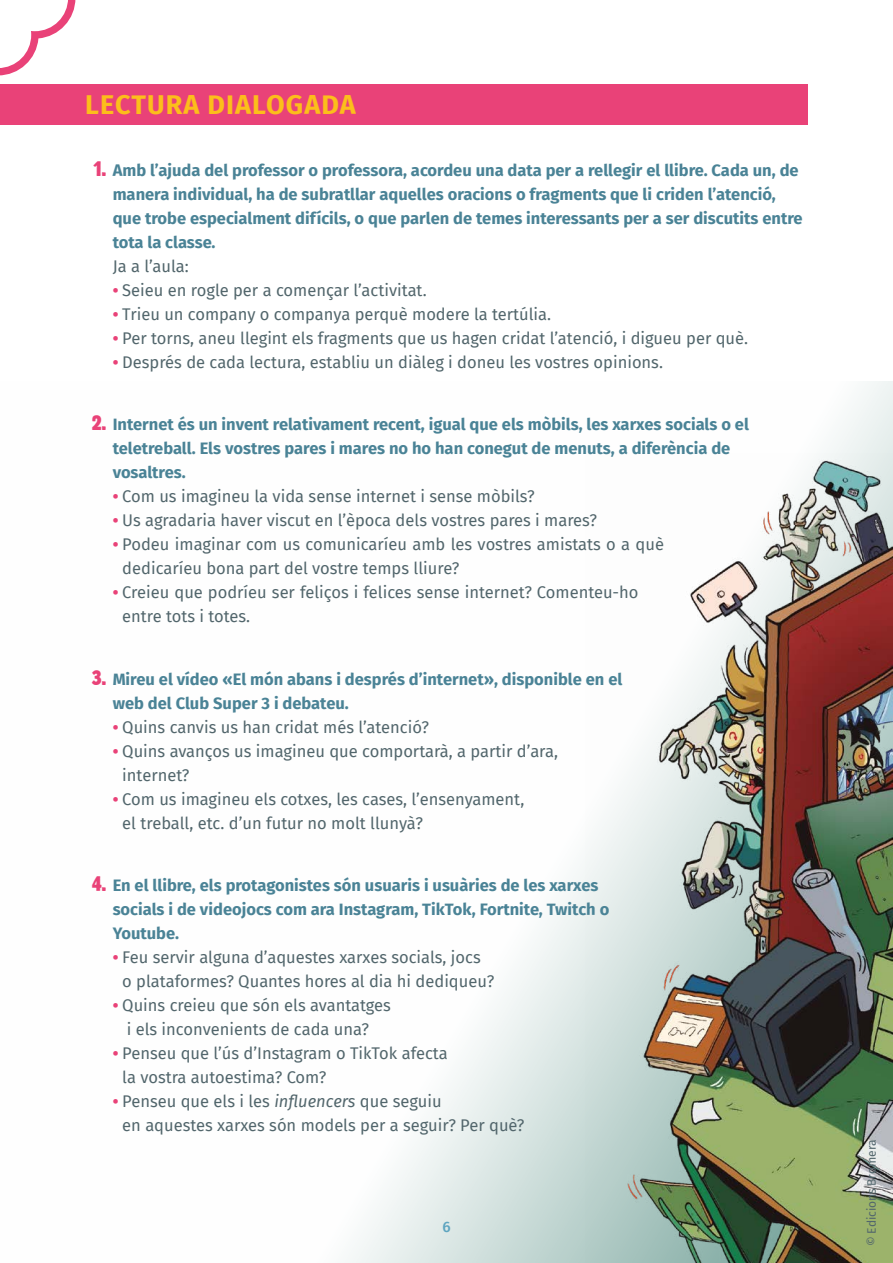
<style>
.page{position:relative;width:893px;height:1263px;background:#fff}
.page>*{position:absolute;margin:0;border:0;box-sizing:border-box;transform-origin:0 0}
.Títol_1{font:700 27px "Fira Sans";letter-spacing:.04em;color:#fcbe1b}
.Text_activitats{font:16.5px/24px "Fira Sans";color:#52666c}
.t1{font:700 16.5px/24px "Fira Sans";color:#4a8396}
.t2{font:500 15px "Fira Sans";color:#5ea5c0}
.t3{font:12px "Fira Sans";letter-spacing:-.005em;color:#52666c}
.s1{font-family:"Block Berthold";font-weight:400;font-stretch:condensed;font-size:21px;color:#e94278}
.s2{font-weight:700;color:#e94278}
.s3{font-style:italic}
</style>
<div class="page">
<svg style="left:348px;top:381px;width:545px;height:882px"></svg>
<img style="left:585px;top:454px;width:308px;height:809px">
<svg style="left:0;top:0;width:75px;height:75px"></svg>
<div style="left:0;top:84px;width:808px;height:41px;background:#e94278"></div>
<p class="Títol_1" style="left:85px;top:82px;width:272px">LECTURA DIALOGADA</p>
<p class="t1" style="left:113px;top:157px;width:691px;text-indent:-20px"><span class="s1">1.</span> Amb l’ajuda del professor o professora, acordeu una data per a rellegir el llibre. Cada un, de manera individual, ha de subratllar aquelles oracions o fragments que li criden l’atenció, que trobe especialment difícils, o que parlen de temes interessants per a ser discutits entre tota la classe.</p>
<p class="Text_activitats" style="left:113px;top:254px;width:78px">Ja a l’aula:</p>
<p class="Text_activitats" style="left:113px;top:278px;width:315px"><span class="s2">•</span> Seieu en rogle per a començar l’activitat.</p>
<p class="Text_activitats" style="left:113px;top:302px;width:440px"><span class="s2">•</span> Trieu un company o companya perquè modere la tertúlia.</p>
<p class="Text_activitats" style="left:113px;top:326px;width:637px"><span class="s2">•</span> Per torns, aneu llegint els fragments que us hagen cridat l’atenció, i digueu per què.</p>
<p class="Text_activitats" style="left:113px;top:350px;width:552px"><span class="s2">•</span> Després de cada lectura, establiu un diàleg i doneu les vostres opinions.</p>
<p class="t1" style="left:113px;top:411px;width:638px;text-indent:-21px"><span class="s1">2.</span> Internet és un invent relativament recent, igual que els mòbils, les xarxes socials o el teletreball. Els vostres pares i mares no ho han conegut de menuts, a diferència de vosaltres.</p>
<p class="Text_activitats" style="left:113px;top:484px;width:424px"><span class="s2">•</span> Com us imagineu la vida sense internet i sense mòbils?</p>
<p class="Text_activitats" style="left:113px;top:508px;width:486px"><span class="s2">•</span> Us agradaria haver viscut en l’època dels vostres pares i mares?</p>
<p class="Text_activitats" style="left:122px;top:532px;width:543px;text-indent:-10px"><span class="s2">•</span> Podeu imaginar com us comunicaríeu amb les vostres amistats o a què dedicaríeu bona part del vostre temps lliure?</p>
<p class="Text_activitats" style="left:122px;top:580px;width:518px;text-indent:-10px"><span class="s2">•</span> Creieu que podríeu ser feliços i felices sense internet? Comenteu-ho entre tots i totes.</p>
<p class="t1" style="left:113px;top:666px;width:511px;text-indent:-20px"><span class="s1">3.</span> Mireu el vídeo «El món abans i després d’internet», disponible en el web del Club Super 3 i debateu.</p>
<p class="Text_activitats" style="left:113px;top:714px;width:318px"><span class="s2">•</span> Quins canvis us han cridat més l’atenció?</p>
<p class="Text_activitats" style="left:122px;top:738px;width:437px;text-indent:-10px"><span class="s2">•</span> Quins avanços us imagineu que comportarà, a partir d’ara, internet?</p>
<p class="Text_activitats" style="left:122px;top:786px;width:403px;text-indent:-10px"><span class="s2">•</span> Com us imagineu els cotxes, les cases, l’ensenyament, el treball, etc. d’un futur no molt llunyà?</p>
<p class="t1" style="left:113px;top:872px;width:498px;text-indent:-21px"><span class="s1">4.</span> En el llibre, els protagonistes són usuaris i usuàries de les xarxes socials i de videojocs com ara Instagram, TikTok, Fortnite, Twitch o<br>Youtube.</p>
<p class="Text_activitats" style="left:122px;top:945px;width:373px;text-indent:-10px"><span class="s2">•</span> Feu servir alguna d’aquestes xarxes socials, jocs o plataformes? Quantes hores al dia hi dediqueu?</p>
<p class="Text_activitats" style="left:113px;top:993px;width:280px;text-align:center"><span class="s2">•</span> Quins creieu que són els avantatges i els inconvenients de cada una?</p>
<p class="Text_activitats" style="left:122px;top:1041px;width:327px;text-indent:-10px"><span class="s2">•</span> Penseu que l’ús d’Instagram o TikTok afecta la vostra autoestima? Com?</p>
<p class="Text_activitats" style="left:122px;top:1089px;width:404px;text-indent:-10px"><span class="s2">•</span> Penseu que els i les <span class="s3">influencers</span> que seguiu<br>en aquestes xarxes són models per a seguir? Per què?</p>
<p class="t2" style="left:442px;top:1214px;width:10px">6</p>
<p class="t3" style="left:863px;top:1246px;width:108px;rotate:-90deg">© Edicions Bromera</p>
</div>
